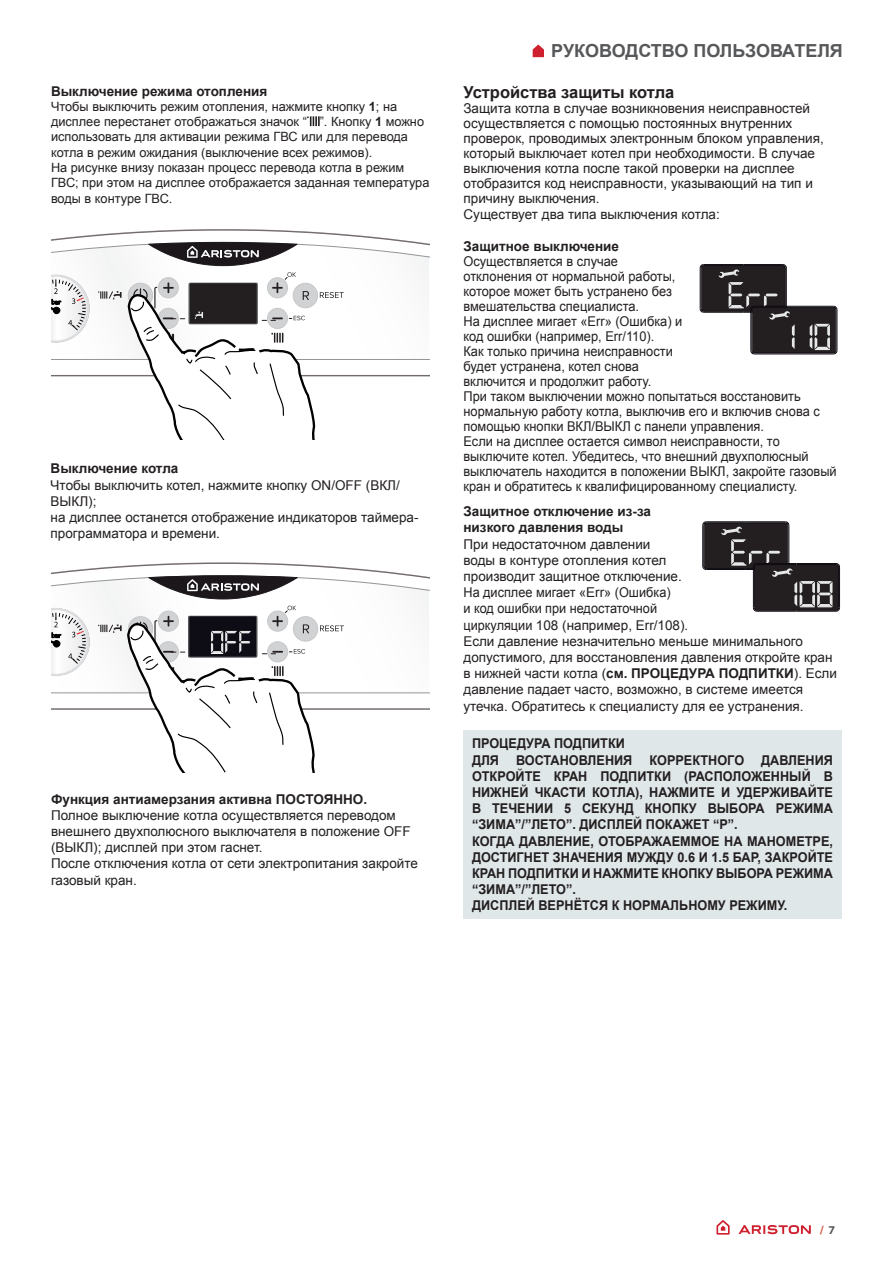
<style>
.page{position:relative;width:893px;height:1263px;background:#fff}
.page>*{position:absolute;margin:0;border:0;box-sizing:border-box;transform-origin:0 0}
.t1{font:700 18px "Arial";color:#57585a}
.t2{font:700 16.5px "Arial";color:#231f20}
.t3{font:13.5px/16.2px "Arial";color:#231f20}
.t4{font:13.5px/15px "Arial";color:#231f20;scale:.95 1}
.t5{font:700 13.5px/16.2px "Arial";color:#231f20;scale:.94 1}
.t6{font:700 13.5px/16.2px "Arial";color:#231f20}
.t7{font:12.75px/15.3px "Arial";color:#231f20}
.t8{font:700 12px "Myriad Pro";color:#d2543f}
.s1{font-weight:700}
.s2{color:#57585a}
</style>
<div class="page">
<svg style="left:533px;top:44px;width:11px;height:13px"></svg>
<svg style="left:716px;top:1220px;width:14px;height:14px"></svg>
<svg style="left:738px;top:1225px;width:73px;height:9px"></svg>
<svg style="left:307px;top:116px;width:13px;height:10px"></svg>
<svg style="left:51px;top:229px;width:357px;height:12px"></svg>
<svg style="left:51px;top:241px;width:378px;height:198px"></svg>
<svg style="left:51px;top:562px;width:363px;height:13px"></svg>
<svg style="left:51px;top:575px;width:378px;height:197px"></svg>
<div style="left:463px;top:730px;width:378px;height:189px;background:#e0e7e9"></div>
<div style="left:702px;top:265px;width:83px;height:46px;background:#231f20"></div>
<hr style="left:704px;top:264px;width:39px;height:1px;background:#0f0c12">
<hr style="left:700px;top:268px;width:1px;height:41px;background:#0f0c12">
<hr style="left:704px;top:312px;width:39px;height:1px;background:#0f0c12">
<hr style="left:704px;top:311px;width:39px;height:1px;background:#0f0c12">
<svg style="left:700px;top:308px;width:4px;height:5px"></svg>
<hr style="left:701px;top:268px;width:1px;height:41px;background:#0f0c12">
<hr style="left:704px;top:265px;width:39px;height:1px;background:#0f0c12">
<svg style="left:700px;top:264px;width:4px;height:5px"></svg>
<div style="left:752px;top:307px;width:84px;height:46px;background:#231f20"></div>
<hr style="left:837px;top:310px;width:1px;height:40px;background:#0f0c12">
<hr style="left:794px;top:306px;width:39px;height:1px;background:#0f0c12">
<hr style="left:754px;top:354px;width:40px;height:1px;background:#0f0c12">
<hr style="left:794px;top:354px;width:39px;height:1px;background:#0f0c12">
<hr style="left:794px;top:353px;width:39px;height:1px;background:#0f0c12">
<hr style="left:836px;top:310px;width:1px;height:40px;background:#0f0c12">
<hr style="left:794px;top:307px;width:39px;height:1px;background:#0f0c12">
<svg style="left:833px;top:306px;width:4px;height:7px"></svg>
<svg style="left:810px;top:324px;width:27px;height:30px"></svg>
<svg style="left:719px;top:264px;width:76px;height:90px"></svg>
<div style="left:704px;top:523px;width:84px;height:45px;background:#231f20"></div>
<hr style="left:706px;top:521px;width:40px;height:1px;background:#0f0c12">
<hr style="left:702px;top:525px;width:1px;height:41px;background:#0f0c12">
<hr style="left:706px;top:569px;width:40px;height:1px;background:#0f0c12">
<hr style="left:706px;top:568px;width:40px;height:1px;background:#0f0c12">
<svg style="left:702px;top:565px;width:5px;height:5px"></svg>
<hr style="left:703px;top:525px;width:1px;height:41px;background:#0f0c12">
<hr style="left:706px;top:522px;width:40px;height:1px;background:#0f0c12">
<svg style="left:702px;top:521px;width:5px;height:5px"></svg>
<svg style="left:721px;top:521px;width:119px;height:91px"></svg>
<p class="t6" style="left:51px;top:83px;width:218px">Выключение режима отопления</p>
<p class="t7" style="left:51px;top:99px;width:380px">Чтобы выключить режим отопления, нажмите кнопку <span class="s1">1</span>; на дисплее перестанет отображаться значок “ ”. Кнопку <span class="s1">1</span> можно использовать для активации режима ГВС или для перевода котла в режим ожидания (выключение всех режимов).<br>На рисунке внизу показан процесс перевода котла в режим ГВС; при этом на дисплее отображается заданная температура воды в контуре ГВС.</p>
<p class="t6" style="left:51px;top:461px;width:129px">Выключение котла</p>
<p class="t3" style="left:51px;top:477px;width:369px">Чтобы выключить котел, нажмите кнопку ON/OFF (ВКЛ/ ВЫКЛ);<br>на дисплее останется отображение индикаторов таймера&shy;программатора и времени.</p>
<p class="t6" style="left:51px;top:791px;width:318px">Функция антиамерзания активна ПОСТОЯННО.</p>
<p class="t3" style="left:51px;top:807px;width:368px">Полное выключение котла осуществляется переводом внешнего двухполюсного выключателя в положение OFF (ВЫКЛ); дисплей при этом гаснет.<br>После отключения котла от сети электропитания закройте газовый кран.</p>
<h1 class="t1" style="left:551px;top:39px;width:293px">РУКОВОДСТВО ПОЛЬЗОВАТЕЛЯ</h1>
<p class="t2" style="left:463px;top:81px;width:212px">Устройства защиты котла</p>
<p class="t3" style="left:463px;top:101px;width:362px;line-height:15.1px">Защита котла в случае возникновения неисправностей осуществляется с помощью постоянных внутренних проверок, проводимых электронным блоком управления, который выключает котел при необходимости. В случае выключения котла после такой проверки на дисплее отобразится код неисправности, указывающий на тип и причину выключения.<br>Существует два типа выключения котла:</p>
<p class="t6" style="left:463px;top:239px;width:157px">Защитное выключение</p>
<p class="t4" style="left:463px;top:254px;width:394px">Осуществляется в случае<br>отклонения от нормальной работы,<br>которое может быть устранено без<br>вмешательства специалиста.<br>На дисплее мигает «Err» (Ошибка) и<br>код ошибки (например, Err/110).<br>Как только причина неисправности<br>будет устранена, котел снова<br>включится и продолжит работу.<br>При таком выключении можно попытаться восстановить нормальную работу котла, выключив его и включив снова с помощью кнопки ВКЛ/ВЫКЛ с панели управления.<br>Если на дисплее остается символ неисправности, то выключите котел. Убедитесь, что внешний двухполюсный выключатель находится в положении ВЫКЛ, закройте газовый кран и обратитесь к квалифицированному специалисту.</p>
<p class="t6" style="left:463px;top:504px;width:189px">Защитное отключение из-за низкого давления воды</p>
<p class="t3" style="left:463px;top:536px;width:375px">При недостаточном давлении<br>воды в контуре отопления котел<br>производит защитное отключение.<br>На дисплее мигает «Err» (Ошибка)<br>и код ошибки при недостаточной<br>циркуляции 108 (например, Err/108).<br>Если давление незначительно меньше минимального допустимого, для восстановления давления откройте кран в нижней части котла (<span class="s1">см. ПРОЦЕДУРА ПОДПИТКИ</span>). Если давление падает часто, возможно, в системе имеется утечка. Обратитесь к специалисту для ее уcтранения.</p>
<p class="t5" style="left:472px;top:736px;width:164px">ПРОЦЕДУРА ПОДПИТКИ<br>ДЛЯ</p>
<p class="t5" style="left:516px;top:752px;width:125px">ВОСТАНОВЛЕНИЯ</p>
<p class="t5" style="left:649px;top:752px;width:102px">КОРРЕКТНОГО</p>
<p class="t5" style="left:472px;top:752px;width:386px;text-indent:289px">ДАВЛЕНИЯ ОТКРОЙТЕ КРАН ПОДПИТКИ (РАСПОЛОЖЕННЫЙ В НИЖНЕЙ ЧКАСТИ КОТЛА), НАЖМИТЕ И УДЕРЖИВАЙТЕ В ТЕЧЕНИИ 5 СЕКУНД КНОПКУ ВЫБОРА РЕЖИМА “ЗИМА”/”ЛЕТО”. ДИСПЛЕЙ ПОКАЖЕТ “P”.<br>КОГДА ДАВЛЕНИЕ, ОТОБРАЖАЕММОЕ НА МАНОМЕТРЕ, ДОСТИГНЕТ ЗНАЧЕНИЯ МУЖДУ 0.6 И 1.5 БАР, ЗАКРОЙТЕ КРАН ПОДПИТКИ И НАЖМИТЕ КНОПКУ ВЫБОРА РЕЖИМА “ЗИМА”/”ЛЕТО”.<br>ДИСПЛЕЙ ВЕРНЁТСЯ К НОРМАЛЬНОМУ РЕЖИМУ.</p>
<p class="t8" style="left:820px;top:1223px;width:17px">/ <span class="s2">7</span></p>
</div>
